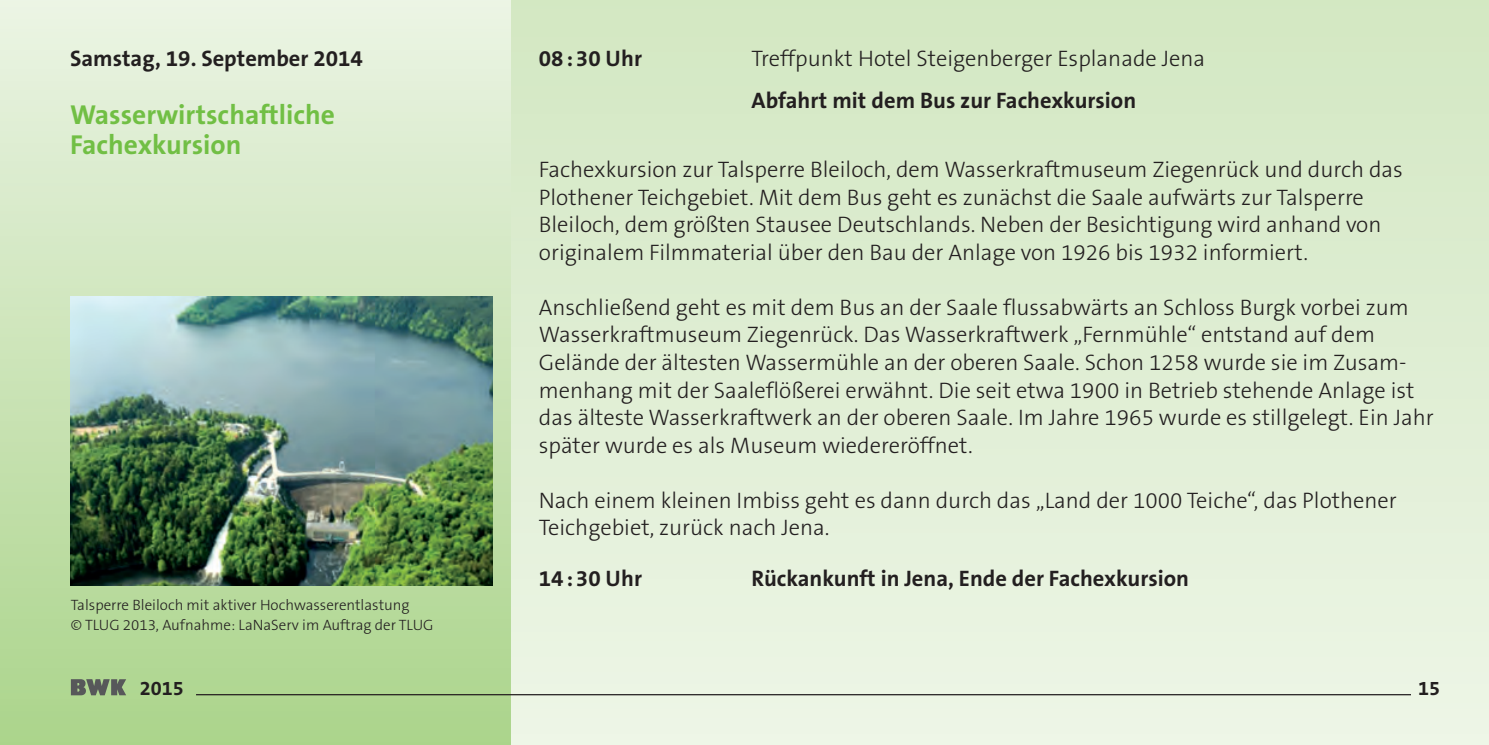
<style>
.page{position:relative;width:1489px;height:745px;background:#fff}
.page>*{position:absolute;margin:0;border:0;box-sizing:border-box;transform-origin:0 0}
.t1{font:700 27.5px/30px "The Sans B7";color:#71bf44}
.t2{font:300 22.5px/27.5px "The Sans B3";color:#231f20}
.t3{font:700 22.5px "The Sans B7";color:#231f20}
.t4{font:700 20px "The Sans B7";color:#231f20}
.t5{font:300 15px/20px "The Sans B3";color:#231f20}
</style>
<div class="page">
<div style="left:510px;top:0;width:978px;height:744px;background:linear-gradient(to bottom,#d3e8c3,#ecf4e5)"></div>
<div style="left:0;top:0;width:510px;height:744px;background:linear-gradient(to bottom,#ebf4e4,#a7d088)"></div>
<svg style="left:71px;top:678px;width:55px;height:16px"></svg>
<hr style="left:196px;top:693px;width:1214px;height:1px;background:#231f20">
<img style="left:71px;top:296px;width:421px;height:289px">
<p class="t3" style="left:70px;top:47px;width:294px">Samstag, 19. September 2014</p>
<p class="t1" style="left:70px;top:100px;width:266px">Wasserwirtschaftliche<br>Fachexkursion</p>
<p class="t5" style="left:71px;top:595px;width:364px">Talsperre Bleiloch mit aktiver Hochwasserentlastung<br>© TLUG 2013, Aufnahme: LaNaServ im Auftrag der TLUG</p>
<p class="t3" style="left:539px;top:47px;width:105px">08:30 Uhr</p>
<p class="t2" style="left:751px;top:46px;width:455px">Treffpunkt Hotel Steigenberger Esplanade Jena</p>
<p class="t3" style="left:751px;top:88px;width:386px">Abfahrt mit dem Bus zur Fachexkursion</p>
<p class="t2" style="left:539px;top:156px;width:865px">Fachexkursion zur Talsperre Bleiloch, dem Wasserkraftmuseum Ziegenrück und durch das Plothener Teichgebiet. Mit dem Bus geht es zunächst die Saale aufwärts zur Talsperre Bleiloch, dem größten Stausee Deutschlands. Neben der Besichtigung wird anhand von originalem Filmmaterial über den Bau der Anlage von 1926 bis 1932 informiert.</p>
<p class="t2" style="left:539px;top:294px;width:896px">Anschließend geht es mit dem Bus an der Saale flussabwärts an Schloss Burgk vorbei zum Wasserkraftmuseum Ziegenrück. Das Wasserkraftwerk „Fernmühle“ entstand auf dem Gelände der ältesten Wassermühle an der oberen Saale. Schon 1258 wurde sie im Zusam&shy;menhang mit der Saaleflößerei erwähnt. Die seit etwa 1900 in Betrieb stehende Anlage ist das älteste Wasserkraftwerk an der oberen Saale. Im Jahre 1965 wurde es stillgelegt. Ein Jahr später wurde es als Museum wiedereröffnet.</p>
<p class="t2" style="left:539px;top:486px;width:859px">Nach einem kleinen Imbiss geht es dann durch das „Land der 1000 Teiche“, das Plothener<br>Teichgebiet, zurück nach Jena.</p>
<p class="t3" style="left:539px;top:566px;width:105px">14:30 Uhr</p>
<p class="t3" style="left:751px;top:566px;width:439px">Rückankunft in Jena, Ende der Fachexkursion</p>
<p class="t4" style="left:140px;top:677px;width:45px">2015</p>
<p class="t4" style="left:1417px;top:677px;width:24px">15</p>
</div>
